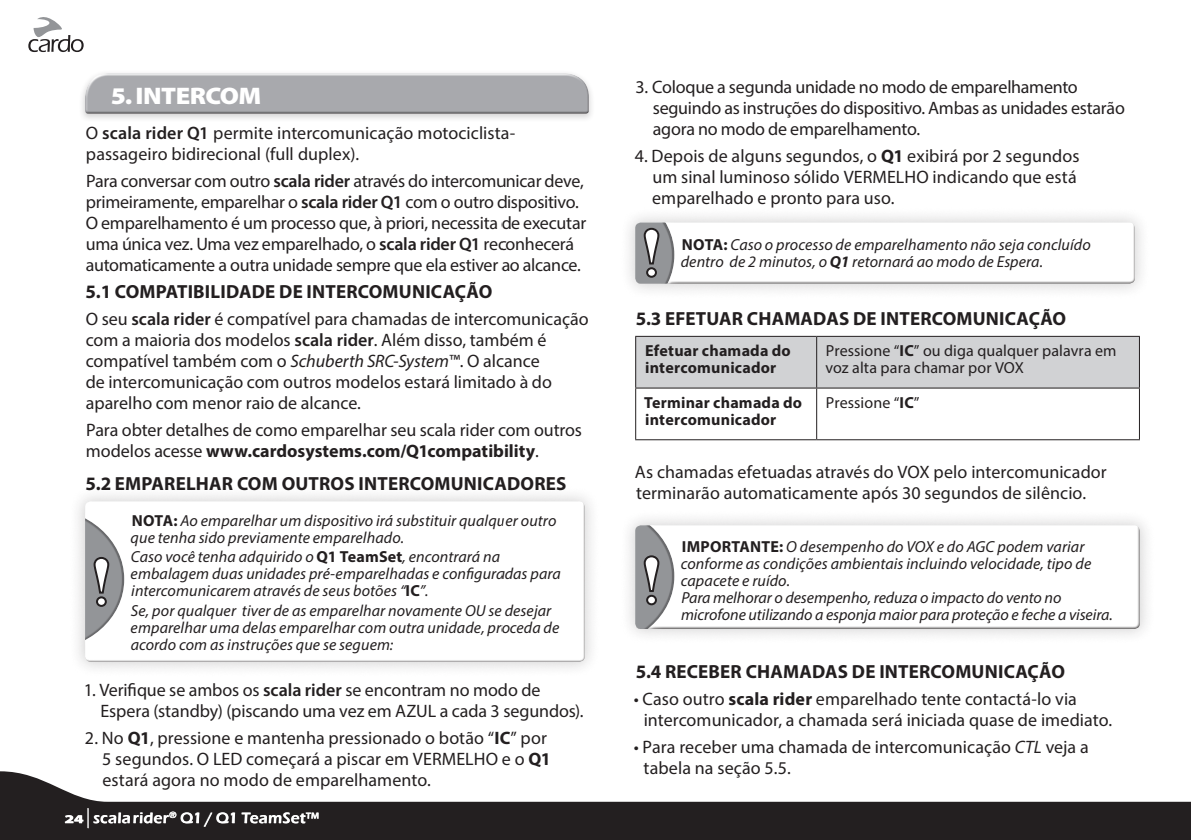
<style>
.page{position:relative;width:1191px;height:840px;background:#fff}
.page>*{position:absolute;margin:0;border:0;box-sizing:border-box;transform-origin:0 0}
.t1{font:900 24px "Myriad Pro";letter-spacing:-.02em;color:#fff;scale:1.1 1}
.t2{font:700 19px "Myriad Pro";letter-spacing:.01em;color:#231f20}
.t3{font:18px/21px "Myriad Pro";color:#231f20}
.t4{font:italic 16px/17px "Myriad Pro";letter-spacing:.005em;color:#231f20}
.t5{font:16px/17px "Myriad Pro";letter-spacing:.005em;color:#231f20}
.t6{font:700 16px/17px "Myriad Pro";letter-spacing:.015em;color:#231f20}
.t7{font:700 15px "Eras Book ITC";letter-spacing:.015em;color:#fff}
.s1{font-weight:600}
.s2{font-style:italic}
.s3{font-weight:700}
.s4{font-weight:700;font-style:normal}
.s5{font-family:"Myriad Pro";font-weight:900;font-size:12px}
.s6{font-family:"Myriad Pro";font-weight:300;font-stretch:condensed;font-size:20px}
</style>
<div class="page">
<svg style="left:28px;top:17px;width:56px;height:35px"></svg>
<svg style="left:0;top:771px;width:1190px;height:68px;fill:#231f20"></svg>
<svg style="left:1190px;top:801px;width:1px;height:38px"></svg>
<div style="left:79px;top:70px;width:516px;height:53px;background:#231f20;opacity:.2"></div>
<svg style="left:82px;top:71px;width:507px;height:43px"></svg>
<svg style="left:83px;top:76px;width:507px;height:39px;background:#a7a8ac"></svg>
<div style="left:68px;top:483px;width:532px;height:194px;background:#231f20;opacity:.2"></div>
<div style="left:83px;top:501px;width:502px;height:162px;background:#fff"></div>
<svg style="left:85px;top:518px;width:39px;height:122px"></svg>
<div style="left:618px;top:205px;width:532px;height:94px;background:#231f20;opacity:.2"></div>
<div style="left:633px;top:220px;width:502px;height:62px;background:#e9e9e9"></div>
<div style="left:633px;top:223px;width:502px;height:61px;background:#fff"></div>
<div style="left:635px;top:222px;width:49px;height:61px;background:#fff"></div>
<div style="left:635px;top:222px;width:42px;height:61px;background:#231f20;opacity:.33"></div>
<svg style="left:635px;top:222px;width:39px;height:61px;background:#999a9c"></svg>
<div style="left:636px;top:336px;width:503px;height:51px;background:#d1d2d4"></div>
<hr style="left:635px;top:335px;width:181px;height:1px;background:#231f20">
<hr style="left:635px;top:336px;width:1px;height:51px;background:#231f20">
<hr style="left:816px;top:335px;width:324px;height:1px;background:#231f20">
<hr style="left:816px;top:336px;width:1px;height:51px;background:#231f20">
<hr style="left:1139px;top:336px;width:1px;height:51px;background:#231f20">
<hr style="left:635px;top:387px;width:181px;height:1px;background:#231f20">
<hr style="left:635px;top:388px;width:1px;height:51px;background:#231f20">
<hr style="left:816px;top:387px;width:324px;height:1px;background:#231f20">
<hr style="left:816px;top:388px;width:1px;height:51px;background:#231f20">
<hr style="left:1139px;top:388px;width:1px;height:51px;background:#231f20">
<hr style="left:635px;top:439px;width:181px;height:1px;background:#231f20">
<hr style="left:816px;top:439px;width:324px;height:1px;background:#231f20">
<div style="left:618px;top:507px;width:537px;height:137px;background:#231f20;opacity:.2"></div>
<div style="left:633px;top:525px;width:508px;height:104px;background:#fff"></div>
<div style="left:635px;top:525px;width:42px;height:103px;background:#231f20;opacity:.33"></div>
<svg style="left:635px;top:525px;width:39px;height:103px"></svg>
<svg style="left:65px;top:807px;width:254px;height:20px;background:#4b4748"></svg>
<h1 class="t1" style="left:111px;top:80px;width:139px">5. INTERCOM</h1>
<p class="t3" style="left:86px;top:122px;width:431px">O <span class="s1">scala rider Q1</span> permite intercomunicação motociclista&shy;passageiro bidirecional (full duplex).</p>
<p class="t3" style="left:86px;top:170px;width:502px">Para conversar com outro <span class="s1">scala rider</span> através do intercomunicar deve, primeiramente, emparelhar o <span class="s1">scala rider Q1</span> com o outro dispositivo.<br>O emparelhamento é um processo que, à priori, necessita de executar uma única vez. Uma vez emparelhado, o <span class="s1">scala rider Q1</span> reconhecerá automaticamente a outra unidade sempre que ela estiver ao alcance.</p>
<p class="t2" style="left:86px;top:279px;width:408px">5.1 COMPATIBILIDADE DE INTERCOMUNICAÇÃO</p>
<p class="t3" style="left:86px;top:308px;width:504px">O seu <span class="s1">scala rider</span> é compatível para chamadas de intercomunicação com a maioria dos modelos <span class="s1">scala rider</span>. Além disso, também é compatível também com o <span class="s2">Schuberth SRC-System™</span>. O alcance<br>de intercomunicação com outros modelos estará limitado à do aparelho com menor raio de alcance.</p>
<p class="t3" style="left:86px;top:418px;width:497px">Para obter detalhes de como emparelhar seu scala rider com outros modelos acesse <span class="s3">www.cardosystems.com/Q1compatibility</span>.</p>
<p class="t2" style="left:86px;top:470px;width:482px">5.2 EMPARELHAR COM OUTROS INTERCOMUNICADORES</p>
<p class="t4" style="left:131px;top:511px;width:427px"><span class="s4">NOTA:</span> Ao emparelhar um dispositivo irá substituir qualquer outro que tenha sido previamente emparelhado.</p>
<p class="t4" style="left:131px;top:548px;width:431px">Caso você tenha adquirido o <span class="s4">Q1 TeamSet</span>, encontrará na embalagem duas unidades pré-emparelhadas e configuradas para intercomunicarem através de seus botões “<span class="s4">IC</span>”.</p>
<p class="t4" style="left:131px;top:601px;width:430px">Se, por qualquer tiver de as emparelhar novamente OU se desejar emparelhar uma delas emparelhar com outra unidade, proceda de acordo com as instruções que se seguem:</p>
<p class="t3" style="left:100px;top:679px;width:485px;text-indent:-17px">1. Verifique se ambos os <span class="s1">scala rider</span> se encontram no modo de<br>Espera (standby) (piscando uma vez em AZUL a cada 3 segundos).</p>
<p class="t3" style="left:102px;top:726px;width:450px;text-indent:-17px">2. No <span class="s3">Q1</span>, pressione e mantenha pressionado o botão “<span class="s3">IC</span>” por<br>5 segundos. O LED começará a piscar em VERMELHO e o <span class="s3">Q1 </span>estará agora no modo de emparelhamento.</p>
<p class="t7" style="left:64px;top:808px;width:256px"><span class="s5">24</span> <span class="s6">|</span> scala rider<sup>®</sup> Q1 / Q1 TeamSet™</p>
<p class="t3" style="left:653px;top:76px;width:473px;text-indent:-17px">3. Coloque a segunda unidade no modo de emparelhamento seguindo as instruções do dispositivo. Ambas as unidades estarão agora no modo de emparelhamento.</p>
<p class="t3" style="left:652px;top:145px;width:429px;text-indent:-17px">4. Depois de alguns segundos, o <span class="s3">Q1</span> exibirá por 2 segundos um sinal luminoso sólido VERMELHO indicando que está emparelhado e pronto para uso.</p>
<p class="t4" style="left:681px;top:236px;width:411px"><span class="s4">NOTA:</span> Caso o processo de emparelhamento não seja concluído dentro de 2 minutos, o <span class="s3">Q1</span> retornará ao modo de Espera.</p>
<p class="t2" style="left:635px;top:305px;width:432px">5.3 EFETUAR CHAMADAS DE INTERCOMUNICAÇÃO</p>
<p class="t6" style="left:645px;top:342px;width:147px">Efetuar chamada do intercomunicador</p>
<p class="t5" style="left:825px;top:342px;width:293px">Pressione “<span class="s3">IC</span>” ou diga qualquer palavra em voz alta para chamar por VOX</p>
<p class="t6" style="left:644px;top:393px;width:159px">Terminar chamada do intercomunicador</p>
<p class="t5" style="left:826px;top:393px;width:95px">Pressione “<span class="s3">IC</span>”</p>
<p class="t3" style="left:635px;top:461px;width:473px">As chamadas efetuadas através do VOX pelo intercomunicador terminarão automaticamente após 30 segundos de silêncio.</p>
<p class="t4" style="left:680px;top:538px;width:434px"><span class="s4">IMPORTANTE:</span> O desempenho do VOX e do AGC podem variar conforme as condições ambientais incluindo velocidade, tipo de capacete e ruído.<br>Para melhorar o desempenho, reduza o impacto do vento no microfone utilizando a esponja maior para proteção e feche a viseira.</p>
<p class="t2" style="left:635px;top:659px;width:431px">5.4 RECEBER CHAMADAS DE INTERCOMUNICAÇÃO</p>
<p class="t3" style="left:643px;top:688px;width:470px;text-indent:-10px">• Caso outro <span class="s3">scala rider</span> emparelhado tente contactá-lo via intercomunicador, a chamada será iniciada quase de imediato.</p>
<p class="t3" style="left:643px;top:735px;width:447px;text-indent:-10px">• Para receber uma chamada de intercomunicação <span class="s2">CTL</span> veja a tabela na seção 5.5.</p>
</div>
